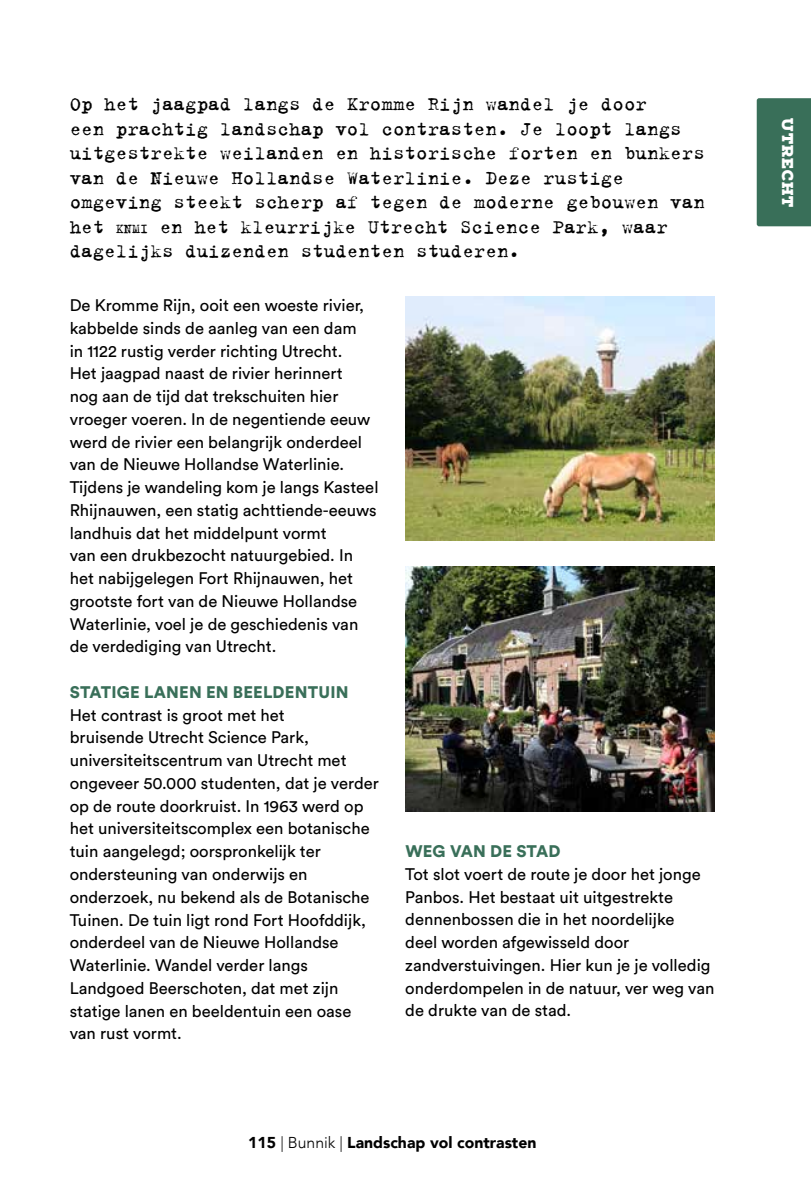
<style>
.page{position:relative;width:811px;height:1185px;background:#fff}
.page>*{position:absolute;margin:0;border:0;box-sizing:border-box;transform-origin:0 0}
.t1{font:800 21px/24.5px "Trixie OT";color:#000}
.t2{font:16.62px/22.8px "Circular Std";color:#000}
.t3{font:900 16.62px "Circular Std";letter-spacing:.01em;color:#396f59}
.t4{font:900 15.75px "Avenir";color:#000}
.t5{font:900 15.4px "Nexa Rust Slab";letter-spacing:.03em;color:#fff}
.s1{font-size:14.7px}
.s2{font-weight:300}
</style>
<div class="page">
<img style="left:405px;top:566px;width:310px;height:245px">
<img style="left:405px;top:296px;width:310px;height:245px">
<div style="left:757px;top:98px;width:54px;height:128px;background:#396f59"></div>
<p class="t1" style="left:70px;top:91px;width:637px">Op het jaagpad langs de Kromme Rijn wandel je door<br>een prachtig landschap vol contrasten. Je loopt langs uitgestrekte weilanden en historische forten en bunkers van de Nieuwe Hollandse Waterlinie. Deze rustige omgeving steekt scherp af tegen de moderne gebouwen van het <span class="s1">knmi</span> en het kleurrijke Utrecht Science Park, waar dagelijks duizenden studenten studeren.</p>
<p class="t2" style="left:70px;top:294px;width:310px">De Kromme Rijn, ooit een woeste rivier, kabbelde sinds de aanleg van een dam<br>in 1122 rustig verder richting Utrecht.<br>Het jaagpad naast de rivier herinnert<br>nog aan de tijd dat trekschuiten hier vroeger voeren. In de negentiende eeuw werd de rivier een belangrijk onderdeel van de Nieuwe Hollandse Waterlinie.<br>Tijdens je wandeling kom je langs Kasteel Rhijnauwen, een statig achttiende-eeuws landhuis dat het middelpunt vormt<br>van een drukbezocht natuurgebied. In het nabijgelegen Fort Rhijnauwen, het grootste fort van de Nieuwe Hollandse Waterlinie, voel je de geschiedenis van de verdediging van Utrecht.</p>
<p class="t3" style="left:70px;top:681px;width:280px">STATIGE LANEN EN BEELDENTUIN</p>
<p class="t2" style="left:70px;top:703px;width:311px">Het contrast is groot met het<br>bruisende Utrecht Science Park, universiteitscentrum van Utrecht met ongeveer 50.000 studenten, dat je verder op de route doorkruist. In 1963 werd op het universiteitscomplex een botanische tuin aangelegd; oorspronkelijk ter ondersteuning van onderwijs en onderzoek, nu bekend als de Botanische Tuinen. De tuin ligt rond Fort Hoofddijk, onderdeel van de Nieuwe Hollandse Waterlinie. Wandel verder langs Landgoed Beerschoten, dat met zijn statige lanen en beeldentuin een oase van rust vormt.</p>
<p class="t3" style="left:405px;top:840px;width:157px">WEG VAN DE STAD</p>
<p class="t2" style="left:405px;top:862px;width:311px">Tot slot voert de route je door het jonge Panbos. Het bestaat uit uitgestrekte dennenbossen die in het noordelijke<br>deel worden afgewisseld door zandverstuivingen. Hier kun je je volledig onderdompelen in de natuur, ver weg van de drukte van de stad.</p>
<p class="t4" style="left:248px;top:1128px;width:290px">115 <span class="s2">| Bunnik |</span> Landschap vol contrasten</p>
<p class="t5" style="left:798px;top:118px;width:91px;rotate:90deg">UTRECHT</p>
</div>
